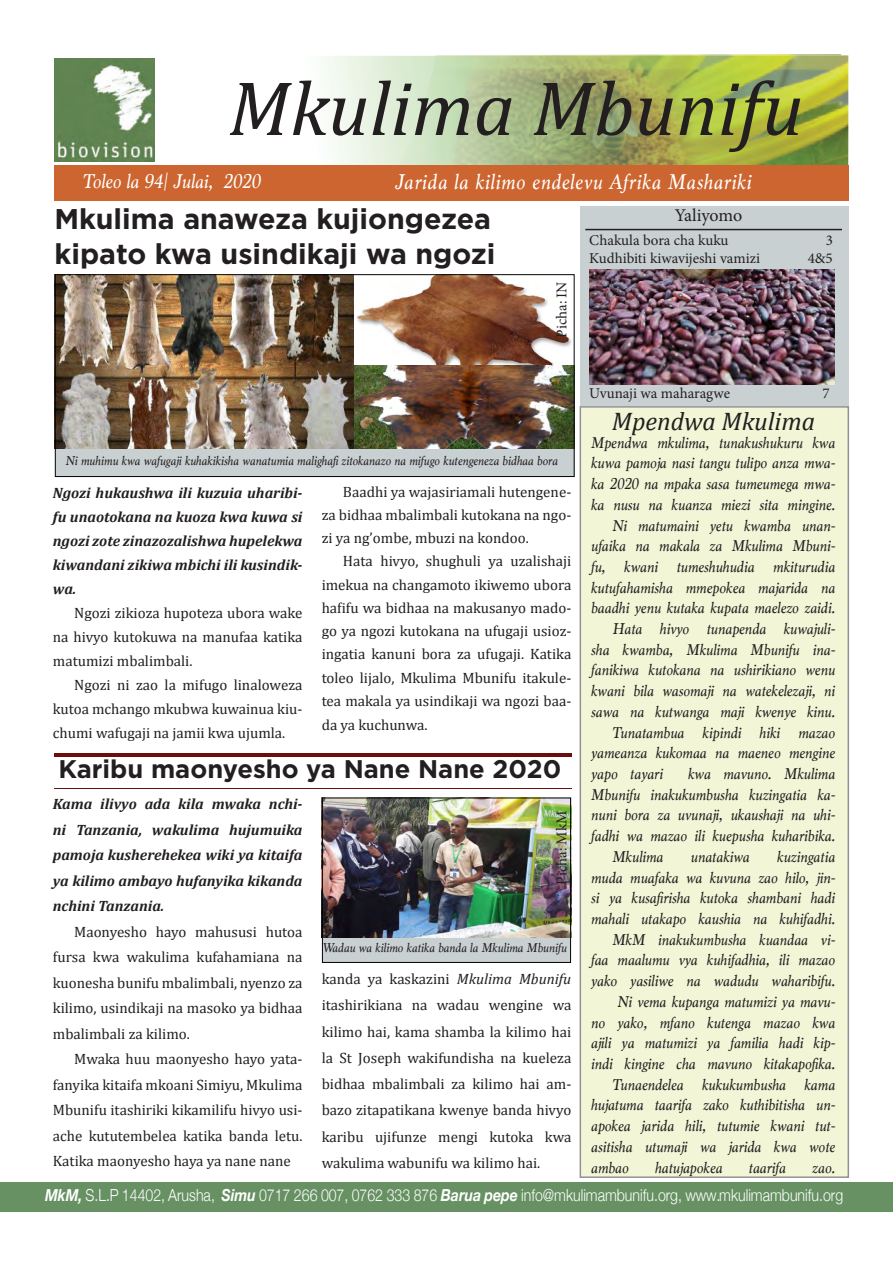
<style>
.page{position:relative;width:893px;height:1263px;background:#fff}
.page>*{position:absolute;margin:0;border:0;box-sizing:border-box;transform-origin:0 0}
.t1{font:italic 78px "Cambria";color:#231f20}
.t2{font:700 28.5px "Gotham";color:#231f20}
.t3{font:700 25.5px "Gotham";color:#231f20}
.t4{font:italic 25.5px "Cambria";color:#231f20}
.t5{font:italic 22.5px "Marion";letter-spacing:.03em;color:#fff}
.t6{font:italic 21px "Marion";color:#fff}
.t7{font:18px "Minion Pro";letter-spacing:-.005em;color:#231f20}
.t8{font:italic 16.5px/20.7px "Marion";color:#231f20;text-align:justify}
.t9{font:300 16.5px "Helvetica Neue";color:#fff;scale:.85 1}
.t10{font:15px/25.5px "Cambria";color:#231f20;text-align:justify}
.t11{font:italic 700 15px/24px "Cambria";color:#231f20;text-align:justify}
.t12{font:15px "Minion Pro";color:#231f20}
.t13{font:italic 13.5px "Marion";color:#231f20}
.s1{font-style:italic}
.s2{font-weight:700;font-style:italic}
</style>
<div class="page">
<div style="left:55px;top:446px;width:519px;height:31px;background:#c9d0d2"></div>
<div style="left:322px;top:935px;width:249px;height:28px;background:#c9d0d2"></div>
<hr style="left:54px;top:753px;width:517px;height:3px;background:#6c0c0d">
<hr style="left:54px;top:788px;width:517px;height:1px;background:#6c0c0d">
<div style="left:580px;top:406px;width:269px;height:772px;background:#f2f6d7"></div>
<svg style="left:324px;top:56px;width:74px;height:109px"></svg>
<img style="left:400px;top:55px;width:448px;height:110px">
<div style="left:54px;top:165px;width:794px;height:36px;background:#cc6530"></div>
<img style="left:55px;top:58px;width:100px;height:103px">
<div style="left:0;top:1181px;width:893px;height:30px;background:#679163"></div>
<div style="left:580px;top:206px;width:269px;height:200px;background:#c9d0d2"></div>
<hr style="left:585px;top:229px;width:257px;height:1px;background:#231f20">
<img style="left:57px;top:276px;width:298px;height:172px">
<svg style="left:355px;top:274px;width:220px;height:92px"></svg>
<img style="left:355px;top:366px;width:220px;height:82px">
<img style="left:324px;top:800px;width:245px;height:138px">
<div style="left:322px;top:798px;width:249px;height:165px;border:1px solid #040503"></div>
<img style="left:589px;top:270px;width:246px;height:115px">
<div style="left:55px;top:274px;width:519px;height:203px;border:1px solid #040503"></div>
<p class="t1" style="left:228px;top:53px;width:577px">Mkulima Mbunifu</p>
<p class="t6" style="left:83px;top:168px;width:179px">Toleo la 94| Julai, 2020</p>
<p class="t5" style="left:395px;top:167px;width:358px">Jarida la kilimo endelevu Afrika Mashariki</p>
<p class="t2" style="left:55px;top:200px;width:438px">Mkulima anaweza kujiongezea</p>
<p class="t2" style="left:55px;top:235px;width:442px">kipato kwa usindikaji wa ngozi</p>
<p class="t12" style="left:552px;top:338px;width:58px;rotate:-90deg">Picha: IN</p>
<p class="t7" style="left:675px;top:203px;width:69px">Yaliyomo</p>
<p class="t12" style="left:589px;top:230px;width:141px">Chakula bora cha kuku</p>
<p class="t12" style="left:826px;top:230px;width:9px">3</p>
<p class="t12" style="left:589px;top:248px;width:172px">Kudhibiti kiwavijeshi vamizi</p>
<p class="t12" style="left:808px;top:248px;width:27px">4&amp;5</p>
<p class="t13" style="left:65px;top:452px;width:494px">Ni muhimu kwa wafugaji kuhakikisha wanatumia malighafi zitokanazo na mifugo kutengeneza bidhaa bora</p>
<p class="t11" style="left:53px;top:480px;width:251px">Ngozi hukaushwa ili kuzuia uharibi&shy;fu unaotokana na kuoza kwa kuwa si ngozi zote zinazozalishwa hupelekwa kiwandani zikiwa mbichi ili kusindik&shy;wa.</p>
<p class="t10" style="left:53px;top:601px;width:251px;line-height:24px;text-indent:21px">Ngozi zikioza hupoteza ubora wake na hivyo kutokuwa na manufaa katika matumizi mbalimbali.</p>
<p class="t10" style="left:53px;top:673px;width:251px;line-height:24px;text-indent:21px">Ngozi ni zao la mifugo linaloweza kutoa mchango mkubwa kuwainua kiu&shy;chumi wafugaji na jamii kwa ujumla.</p>
<p class="t10" style="left:322px;top:480px;width:251px;line-height:23.2px;text-indent:21px">Baadhi ya wajasiriamali hutengene&shy;za bidhaa mbalimbali kutokana na ngo&shy;zi ya ng’ombe, mbuzi na kondoo.</p>
<p class="t10" style="left:322px;top:549px;width:251px;line-height:23.4px;text-indent:21px">Hata hivyo, shughuli ya uzalishaji imekua na changamoto ikiwemo ubora hafifu wa bidhaa na makusanyo mado&shy;go ya ngozi kutokana na ufugaji usioz&shy;ingatia kanuni bora za ufugaji. Katika toleo lijalo, Mkulima Mbunifu itakule&shy;tea makala ya usindikaji wa ngozi baa&shy;da ya kuchunwa.</p>
<p class="t3" style="left:58px;top:752px;width:504px">Karibu maonyesho ya Nane Nane 2020</p>
<p class="t11" style="left:53px;top:791px;width:251px;line-height:25.5px">Kama ilivyo ada kila mwaka nchi&shy;ni Tanzania, wakulima hujumuika pamoja kusherehekea wiki ya kitaifa ya kilimo ambayo hufanyika kikanda nchini Tanzania.</p>
<p class="t10" style="left:53px;top:919px;width:251px;text-indent:21px">Maonyesho hayo mahususi hutoa fursa kwa wakulima kufahamiana na kuonesha bunifu mbalimbali, nyenzo za kilimo, usindikaji na masoko ya bidhaa mbalimbali za kilimo.</p>
<p class="t10" style="left:53px;top:1046px;width:251px;text-indent:21px">Mwaka huu maonyesho hayo yata&shy;fanyika kitaifa mkoani Simiyu, Mkulima Mbunifu itashiriki kikamilifu hivyo usi&shy;ache kututembelea katika banda letu.<br>Katika maonyesho haya ya nane nane</p>
<p class="t12" style="left:552px;top:884px;width:76px;rotate:-90deg">Picha: MkM</p>
<p class="t13" style="left:322px;top:939px;width:246px">Wadau wa kilimo katika banda la Mkulima Mbunifu</p>
<p class="t10" style="left:322px;top:966px;width:251px;line-height:26.2px">kanda ya kaskazini <span class="s1">Mkulima Mbunifu </span>itashirikiana na wadau wengine wa kilimo hai, kama shamba la kilimo hai la St Joseph wakifundisha na kueleza bidhaa mbalimbali za kilimo hai am&shy;bazo zitapatikana kwenye banda hivyo karibu ujifunze mengi kutoka kwa wakulima wabunifu wa kilimo hai.</p>
<p class="t12" style="left:589px;top:383px;width:142px">Uvunaji wa maharagwe</p>
<p class="t12" style="left:822px;top:383px;width:9px">7</p>
<p class="t4" style="left:612px;top:403px;width:205px">Mpendwa Mkulima</p>
<p class="t8" style="left:591px;top:432px;width:246px">Mpendwa mkulima, tunakushukuru kwa kuwa pamoja nasi tangu tulipo anza mwa&shy;ka 2020 na mpaka sasa tumeumega mwa&shy;ka nusu na kuanza miezi sita mingine.</p>
<p class="t8" style="left:591px;top:514px;width:246px;text-indent:21px">Ni matumaini yetu kwamba unan&shy;ufaika na makala za Mkulima Mbuni&shy;fu, kwani tumeshuhudia mkiturudia kutufahamisha mmepokea majarida na baadhi yenu kutaka kupata maelezo zaidi.</p>
<p class="t8" style="left:591px;top:618px;width:246px;text-indent:21px">Hata hivyo tunapenda kuwajuli&shy;sha kwamba, Mkulima Mbunifu ina&shy;fanikiwa kutokana na ushirikiano wenu kwani bila wasomaji na watekelezaji, ni sawa na kutwanga maji kwenye kinu.</p>
<p class="t8" style="left:591px;top:722px;width:246px;text-indent:21px">Tunatambua kipindi hiki mazao yameanza kukomaa na maeneo mengine yapo tayari</p>
<p class="t8" style="left:591px;top:763px;width:246px;text-indent:97px">kwa mavuno. Mkulima Mbunifu inakukumbusha kuzingatia ka&shy;nuni bora za uvunaji, ukaushaji na uhi&shy;fadhi wa mazao ili kuepusha kuharibika.</p>
<p class="t8" style="left:612px;top:846px;width:53px">Mkulima</p>
<p class="t8" style="left:690px;top:846px;width:60px">unatakiwa</p>
<p class="t8" style="left:591px;top:846px;width:246px;text-indent:186px">kuzingatia muda muafaka wa kuvuna zao hilo, jin&shy;si ya kusafirisha kutoka shambani hadi mahali utakapo kaushia na kuhifadhi.</p>
<p class="t8" style="left:591px;top:929px;width:246px;text-indent:21px">MkM inakukumbusha kuandaa vi&shy;faa maalumu vya kuhifadhia, ili mazao yako yasiliwe na wadudu waharibifu.</p>
<p class="t8" style="left:591px;top:991px;width:246px;text-indent:26px">Ni vema kupanga matumizi ya mavu&shy;no yako, mfano kutenga mazao kwa ajili ya matumizi ya familia hadi kip&shy;indi kingine cha mavuno kitakapofika.</p>
<p class="t8" style="left:591px;top:1074px;width:246px;text-indent:21px">Tunaendelea kukukumbusha kama hujatuma taarifa zako kuthibitisha un&shy;apokea jarida hili, tutumie kwani tut&shy;asitisha utumaji wa jarida kwa wote ambao</p>
<p class="t8" style="left:655px;top:1156px;width:69px">hatujapokea</p>
<p class="t8" style="left:748px;top:1156px;width:39px">taarifa</p>
<p class="t8" style="left:812px;top:1156px;width:24px">zao.</p>
<p class="t9" style="left:45px;top:1182px;width:940px"><span class="s2">MkM,</span> S.L.P 14402, Arusha, <span class="s2">Simu</span> 0717 266 007, 0762 333 876 <span class="s2">Barua pepe</span> info@mkulimambunifu.org, www.mkulimambunifu.org</p>
</div>
